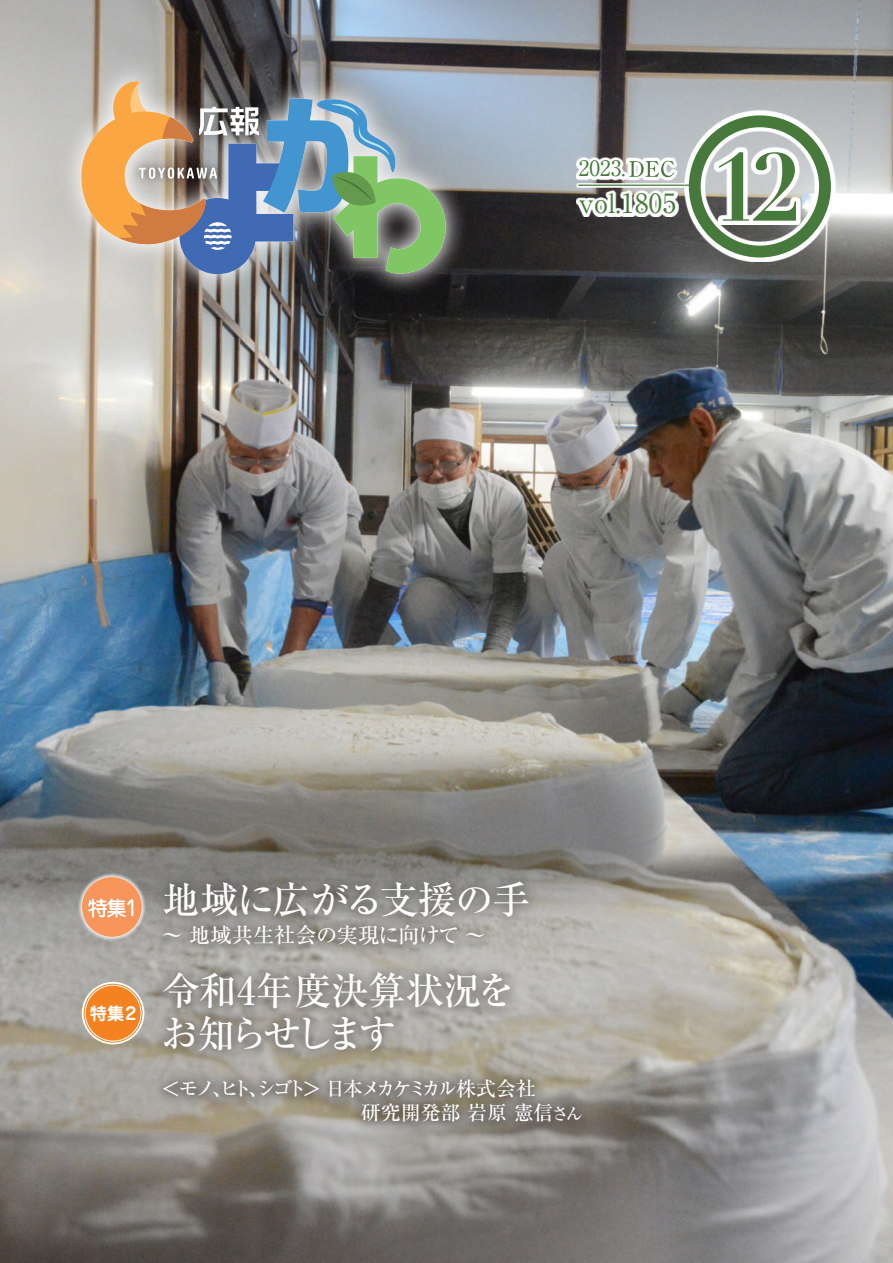
<style>
.page{position:relative;width:893px;height:1263px;background:#fff}
.page>*{position:absolute;margin:0;border:0;box-sizing:border-box;transform-origin:0 0}
.t1{font:500 38.25px/42.5px "Ryumin Pro";color:#fff}
.t2{font:500 38.25px "Ryumin Pro";letter-spacing:-.03em;color:#fff}
.t3{font:26.55px "Ryumin Pro";letter-spacing:.02em;color:#46793b}
.t4{font:500 21.3px "Ryumin Pro";letter-spacing:-.015em;color:#fff}
.t5{font:21.3px "Ryumin Pro";color:#46793b}
.t6{font:500 19.95px/23.9px "Ryumin Pro";letter-spacing:-.105em;color:#fff}
.t7{font:700 17.25px "Jun 501 Pro";color:#fff}
.s1{font-size:16.95px}
</style>
<div class="page">
<img style="left:0;top:0;width:893px;height:1263px">
<svg style="left:576px;top:157px;width:102px;height:60px"></svg>
<svg style="left:577px;top:183px;width:107px;height:5px"></svg>
<hr style="left:578px;top:185px;width:113px;height:1px;background:#46793b">
<svg style="left:684px;top:111px;width:151px;height:151px"></svg>
<svg style="left:626px;top:157px;width:51px;height:23px"></svg>
<svg style="left:629px;top:161px;width:45px;height:16px"></svg>
<svg style="left:685px;top:115px;width:146px;height:142px"></svg>
<svg style="left:78px;top:873px;width:68px;height:68px;background:#a5a4a1"></svg>
<div style="left:84px;top:984px;width:59px;height:58px;background:#f58220;border-radius:50%"></div>
<div style="left:82px;top:982px;width:62px;height:62px;border:2px solid #fff;border-radius:50%"></div>
<div style="left:85px;top:985px;width:56px;height:56px;border:1px solid #fff;border-radius:50%"></div>
<div style="left:150px;top:1066px;width:445px;height:69px;background:#231f20;opacity:.41"></div>
<div style="left:151px;top:869px;width:391px;height:62px;background:#000;opacity:.25"></div>
<div style="left:150px;top:912px;width:347px;height:46px;background:#000;opacity:.25"></div>
<div style="left:150px;top:959px;width:373px;height:105px;background:#000;opacity:.25"></div>
<svg style="left:58px;top:59px;width:410px;height:238px;background:#868585"></svg>
<img style="left:81px;top:81px;width:365px;height:193px">
<div style="left:82px;top:877px;width:60px;height:60px;background:#f7955a;border-radius:50%"></div>
<svg style="left:88px;top:898px;width:45px;height:19px"></svg>
<p class="t5" style="left:579px;top:152px;width:48px">2023.</p>
<h2 class="t3" style="left:579px;top:182px;width:99px">vol.1805</h2>
<p class="t7" style="left:90px;top:999px;width:48px">特集2</p>
<h1 class="t2" style="left:162px;top:870px;width:370px">地域に広がる支援の手</h1>
<p class="t4" style="left:161px;top:919px;width:326px">～ 地域共生社会の実現に向けて ～</p>
<h1 class="t1" style="left:161px;top:967px;width:355px">令和4年度決算状況をお知らせします</h1>
<p class="t6" style="left:334px;top:1075px;width:250px;text-indent:-173px">＜モノ、ヒト、シゴト＞ 日本メカケミカル株式会社<br>　 研究開発部 岩原 憲信<span class="s1">さん</span></p>
</div>
